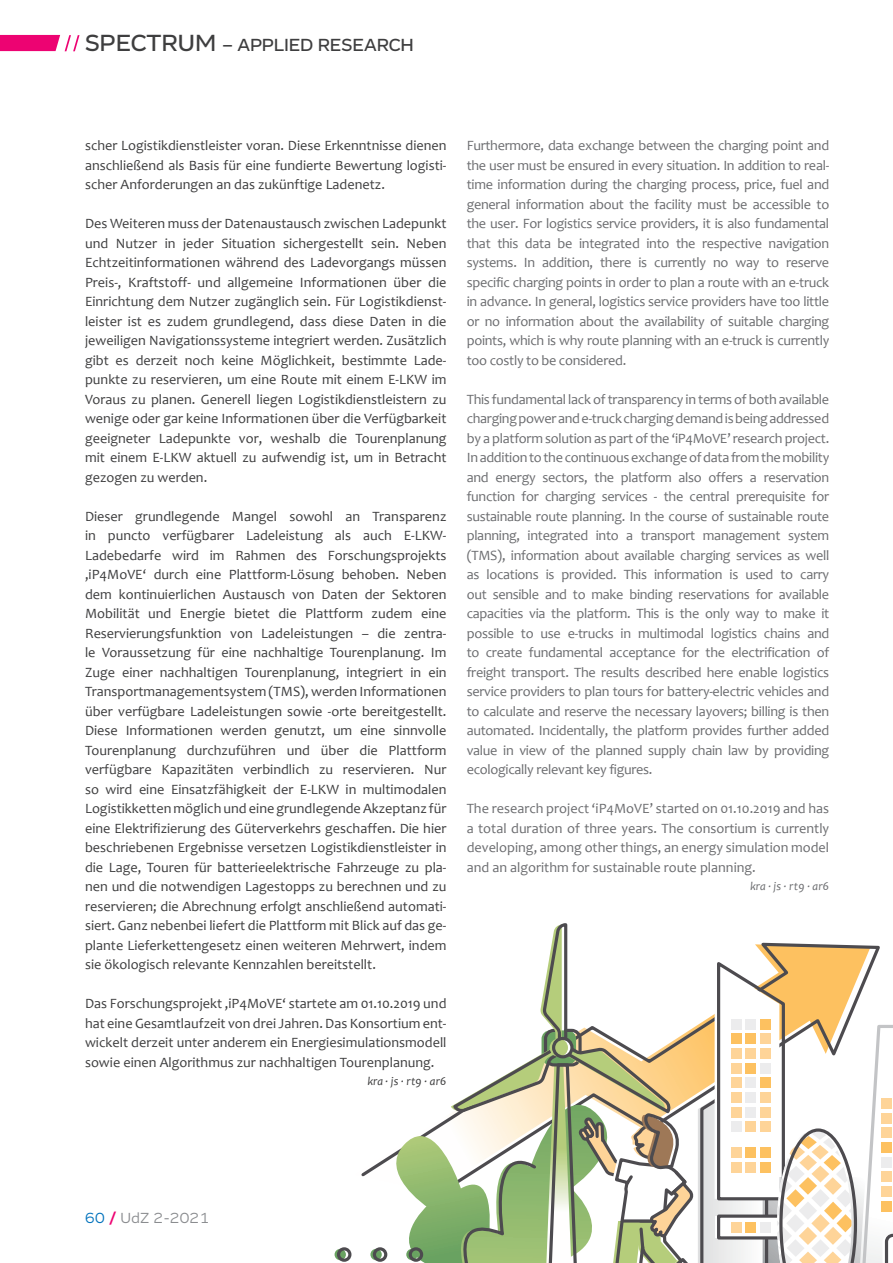
<style>
.page{position:relative;width:893px;height:1263px;background:#fff}
.page>*{position:absolute;margin:0;border:0;box-sizing:border-box;transform-origin:0 0}
.t1{font:500 18px "Vito";letter-spacing:-.01em;color:#3e3e3f}
.t2{font:15px "Vito";letter-spacing:.02em;color:#8a8c8f}
.t3{font:14.25px/19.5px "Candara";color:#3e3e3f;text-align:justify}
.t4{font:14.25px/19.5px "Candara";letter-spacing:-.02em;color:#6c6d70;text-align:justify}
.t5{font:italic 12px "Candara";letter-spacing:.01em;color:#3e3e3f}
.t6{font:italic 12px "Candara";letter-spacing:.01em;color:#6c6d70}
.s1{font-size:24px}
.s2{color:#0072bc}
.s3{font-weight:700;color:#ed0372}
</style>
<div class="page">
<svg style="left:0;top:35px;width:80px;height:16px"></svg>
<svg style="left:370px;top:1249px;width:12px;height:11px"></svg>
<div style="left:335px;top:1249px;width:11px;height:11px;background:#69a261;border-radius:50%"></div>
<div style="left:373px;top:1247px;width:14px;height:15px;border:3px solid #4d4b4f;border-radius:50%"></div>
<div style="left:337px;top:1247px;width:14px;height:15px;border:3px solid #4d4b4f;border-radius:50%"></div>
<svg style="left:378px;top:923px;width:515px;height:340px"></svg>
<p class="t1" style="left:85px;top:34px;width:330px"><span class="s1">SPECTRUM</span> – APPLIED RESEARCH</p>
<p class="t3" style="left:85px;top:136px;width:363px">scher Logistikdienstleister voran. Diese Erkenntnisse dienen anschließend als Basis für eine fundierte Bewertung logisti&shy;scher Anforderungen an das zukünftige Ladenetz.</p>
<p class="t3" style="left:85px;top:214px;width:363px">Des Weiteren muss der Datenaustausch zwischen Ladepunkt und Nutzer in jeder Situation sichergestellt sein. Neben Echtzeitinformationen während des Ladevorgangs müssen Preis-, Kraftstoff- und allgemeine Informationen über die Einrichtung dem Nutzer zugänglich sein. Für Logistikdienst&shy;leister ist es zudem grundlegend, dass diese Daten in die jeweiligen Navigationssysteme integriert werden. Zusätzlich gibt es derzeit noch keine Möglichkeit, bestimmte Lade&shy;punkte zu reservieren, um eine Route mit einem E-LKW im Voraus zu planen. Generell liegen Logistikdienstleistern zu wenige oder gar keine Informationen über die Verfügbarkeit geeigneter Ladepunkte vor, weshalb die Tourenplanung mit einem E-LKW aktuell zu aufwendig ist, um in Betracht gezogen zu werden.</p>
<p class="t3" style="left:85px;top:506px;width:363px">Dieser grundlegende Mangel sowohl an Transparenz in puncto verfügbarer Ladeleistung als auch E-LKW-Ladebedarfe wird im Rahmen des Forschungsprojekts ‚iP4MoVE‘ durch eine Plattform-Lösung behoben. Neben dem kontinuierlichen Austausch von Daten der Sektoren Mobilität und Energie bietet die Plattform zudem eine Reservierungsfunktion von Ladeleistungen – die zentra&shy;le Voraussetzung für eine nachhaltige Tourenplanung. Im Zuge einer nachhaltigen Tourenplanung, integriert in ein Transportmanagementsystem (TMS), werden Informationen über verfügbare Ladeleistungen sowie -orte bereitgestellt.<br>Diese Informationen werden genutzt, um eine sinnvolle Tourenplanung durchzuführen und über die Plattform verfügbare Kapazitäten verbindlich zu reservieren. Nur so wird eine Einsatzfähigkeit der E-LKW in multimodalen Logistikketten möglich und eine grundlegende Akzeptanz für eine Elektrifizierung des Güterverkehrs geschaffen. Die hier beschriebenen Ergebnisse versetzen Logistikdienstleister in die Lage, Touren für batterieelektrische Fahrzeuge zu pla&shy;nen und die notwendigen Lagestopps zu berechnen und zu reservieren; die Abrechnung erfolgt anschließend automati&shy;siert. Ganz nebenbei liefert die Plattform mit Blick auf das ge&shy;plante Lieferkettengesetz einen weiteren Mehrwert, indem sie ökologisch relevante Kennzahlen bereitstellt.</p>
<p class="t3" style="left:85px;top:994px;width:363px">Das Forschungsprojekt ‚iP4MoVE‘ startete am 01.10.2019 und hat eine Gesamtlaufzeit von drei Jahren. Das Konsortium ent&shy;wickelt derzeit unter anderem ein Energiesimulationsmodell sowie einen Algorithmus zur nachhaltigen Tourenplanung.</p>
<p class="t5" style="left:367px;top:1073px;width:81px">kra · js · rt9 · ar6</p>
<p class="t4" style="left:467px;top:136px;width:364px">Furthermore, data exchange between the charging point and the user must be ensured in every situation. In addition to real&shy;time information during the charging process, price, fuel and general information about the facility must be accessible to the user. For logistics service providers, it is also fundamental that this data be integrated into the respective navigation systems. In addition, there is currently no way to reserve specific charging points in order to plan a route with an e-truck in advance. In general, logistics service providers have too little or no information about the availability of suitable charging points, which is why route planning with an e-truck is currently too costly to be considered.</p>
<p class="t4" style="left:467px;top:389px;width:364px">This fundamental lack of transparency in terms of both available charging power and e-truck charging demand is being addressed by a platform solution as part of the ‘iP4MoVE’ research project.<br>In addition to the continuous exchange of data from the mobility and energy sectors, the platform also offers a reservation function for charging services - the central prerequisite for sustainable route planning. In the course of sustainable route planning, integrated into a transport management system (TMS), information about available charging services as well as locations is provided. This information is used to carry out sensible and to make binding reservations for available capacities via the platform. This is the only way to make it possible to use e-trucks in multimodal logistics chains and to create fundamental acceptance for the electrification of freight transport. The results described here enable logistics service providers to plan tours for battery-electric vehicles and to calculate and reserve the necessary layovers; billing is then automated. Incidentally, the platform provides further added value in view of the planned supply chain law by providing ecologically relevant key figures.</p>
<p class="t4" style="left:467px;top:799px;width:364px">The research project ‘iP4MoVE’ started on 01.10.2019 and has a total duration of three years. The consortium is currently developing, among other things, an energy simulation model and an algorithm for sustainable route planning.</p>
<p class="t6" style="left:750px;top:878px;width:81px">kra · js · rt9 · ar6</p>
<p class="t2" style="left:85px;top:1209px;width:126px"><span class="s2">60</span> <span class="s3">/</span> UdZ 2-2021</p>
</div>
